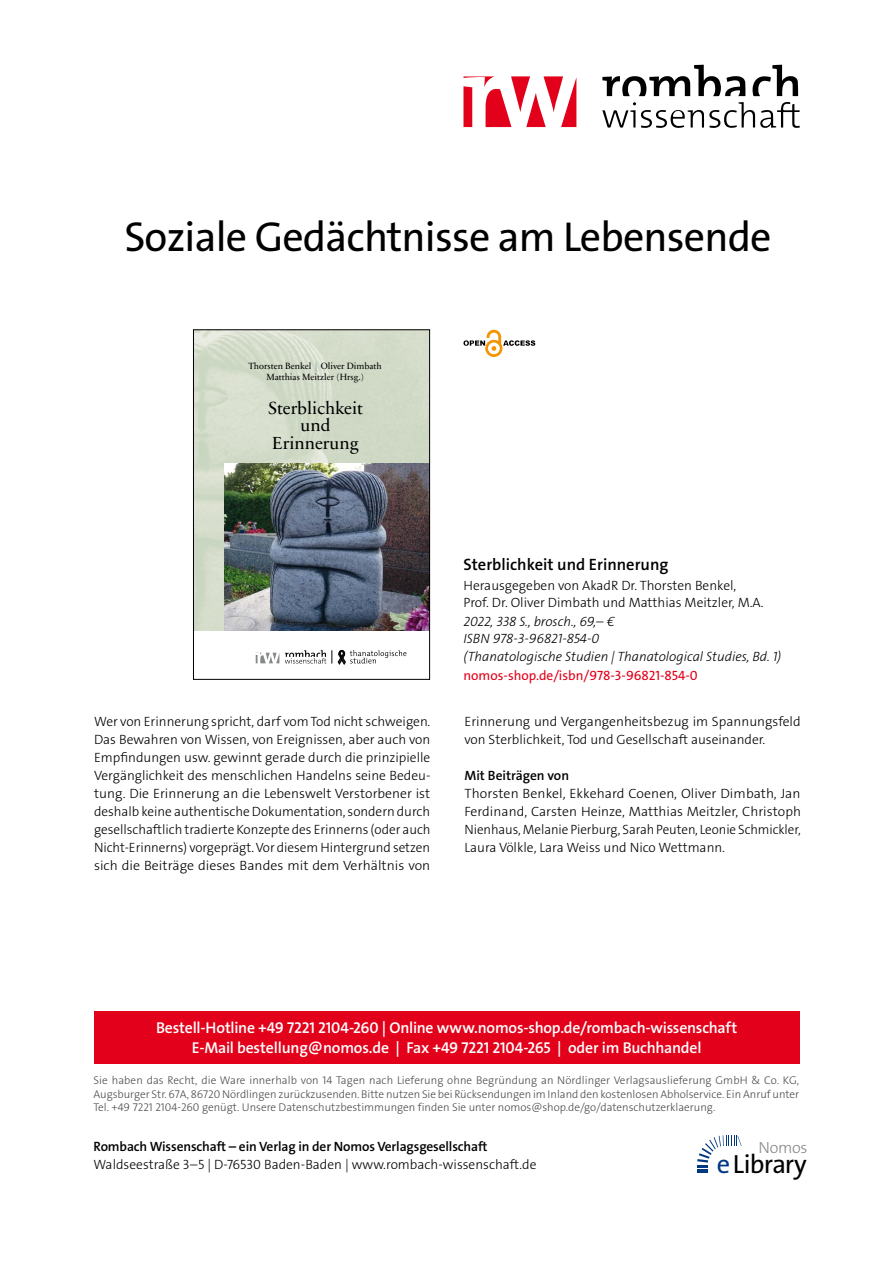
<style>
.page{position:relative;width:893px;height:1263px;background:#fff}
.page>*{position:absolute;margin:0;border:0;box-sizing:border-box;transform-origin:0 0}
.t1{font:42px "The Sans Os F";letter-spacing:-.02em;color:#000}
.t2{font:26.4px "The Sans Os F";letter-spacing:-.03em;color:#000}
.t3{font:17.7px/17.7px "Sabon Next LT Pro";color:#000;text-align:center}
.t4{font:600 16.5px "The Sans Os F";color:#000}
.t5{font:300 16.2px "The Sans Os F";letter-spacing:-.02em;color:#87888a}
.t6{font:600 15.75px/21px "The Sans Os F";letter-spacing:-.01em;color:#fff;text-align:center}
.t7{font:300 13.5px/18px "The Sans Os F";color:#000}
.t8{font:italic 300 13.5px/17.2px "The Sans Os F";color:#000}
.t9{font:600 13.5px "The Sans Os F";letter-spacing:-.01em;color:#000}
.t10{font:13.5px "The Sans Os F";color:#e2001a}
.t11{font:300 11.25px/13.5px "The Sans Os F";color:#4b4b4d;text-align:justify}
.t12{font:9.15px/11.1px "Sabon Next LT Pro";color:#000;text-align:center}
.s1{font-weight:700;color:#6a97a9}
.s2{color:#003882}
</style>
<div class="page">
<div style="left:94px;top:1011px;width:705px;height:52px;background:#e2001a"></div>
<svg style="left:602px;top:65px;width:143px;height:31px"></svg>
<svg style="left:752px;top:65px;width:46px;height:31px"></svg>
<svg style="left:463px;top:76px;width:113px;height:51px"></svg>
<svg style="left:602px;top:102px;width:198px;height:26px"></svg>
<svg style="left:697px;top:1135px;width:45px;height:38px"></svg>
<img style="left:195px;top:332px;width:233px;height:299px">
<img style="left:225px;top:464px;width:203px;height:167px">
<svg style="left:256px;top:653px;width:23px;height:10px"></svg>
<svg style="left:285px;top:650px;width:41px;height:14px"></svg>
<svg style="left:332px;top:650px;width:74px;height:14px"></svg>
<div style="left:193px;top:330px;width:237px;height:350px;border:1px solid #000"></div>
<svg style="left:463px;top:329px;width:72px;height:28px"></svg>
<h1 class="t1" style="left:124px;top:220px;width:649px">Soziale Gedächtnisse am Lebensende</h1>
<p class="t12" style="left:248px;top:360px;width:135px">Thorsten Benkel <span class="s1">|</span> Oliver Dimbath<br>Matthias Meitzler (Hrsg.)</p>
<h3 class="t3" style="left:268px;top:398px;width:96px">Sterblichkeit und<br>Erinnerung</h3>
<p class="t4" style="left:463px;top:554px;width:206px">Sterblichkeit und Erinnerung</p>
<p class="t7" style="left:463px;top:576px;width:302px;line-height:17.2px">Herausgegeben von AkadR Dr. Thorsten Benkel,<br>Prof. Dr. Oliver Dimbath und Matthias Meitzler, M.A.</p>
<p class="t8" style="left:463px;top:613px;width:319px">2022, 338 S., brosch., 69,– €<br>ISBN 978-3-96821-854-0<br>(Thanatologische Studien | Thanatological Studies, Bd. 1)</p>
<p class="t10" style="left:463px;top:670px;width:236px">nomos-shop.de/isbn/978-3-96821-854-0</p>
<p class="t7" style="left:94px;top:713px;width:338px;text-align:justify">Wer von Erinnerung spricht, darf vom Tod nicht schweigen.<br>Das Bewahren von Wissen, von Ereignissen, aber auch von Empfindungen usw. gewinnt gerade durch die prinzipielle Vergänglichkeit des menschlichen Handelns seine Bedeu&shy;tung. Die Erinnerung an die Lebenswelt Verstorbener ist deshalb keine authentische Dokumentation, sondern durch gesellschaftlich tradierte Konzepte des Erinnerns (oder auch Nicht-Erinnerns) vorgeprägt. Vor diesem Hintergrund setzen sich die Beiträge dieses Bandes mit dem Verhältnis von</p>
<p class="t7" style="left:464px;top:713px;width:338px">Erinnerung und Vergangenheitsbezug im Spannungsfeld von Sterblichkeit, Tod und Gesellschaft auseinander.</p>
<p class="t9" style="left:464px;top:767px;width:106px">Mit Beiträgen von</p>
<p class="t7" style="left:464px;top:785px;width:338px;text-align:justify">Thorsten Benkel, Ekkehard Coenen, Oliver Dimbath, Jan Ferdinand, Carsten Heinze, Matthias Meitzler, Christoph Nienhaus, Melanie Pierburg, Sarah Peuten, Leonie Schmickler, Laura Völkle, Lara Weiss und Nico Wettmann.</p>
<p class="t6" style="left:156px;top:1017px;width:583px">Bestell-Hotline +49 7221 2104-260 | Online www.nomos-shop.de/rombach-wissenschaft<br>E-Mail bestellung@nomos.de | Fax +49 7221 2104-265 | oder im Buchhandel</p>
<p class="t11" style="left:94px;top:1074px;width:707px">Sie haben das Recht, die Ware innerhalb von 14 Tagen nach Lieferung ohne Begründung an Nördlinger Verlagsauslieferung GmbH &amp; Co. KG, Augsburger Str. 67A, 86720 Nördlingen zurückzusenden. Bitte nutzen Sie bei Rücksendungen im Inland den kostenlosen Abholservice. Ein Anruf unter Tel. +49 7221 2104-260 genügt. Unsere Datenschutzbestimmungen finden Sie unter nomos@shop.de/go/datenschutzerklaerung.</p>
<p class="t9" style="left:94px;top:1138px;width:395px">Rombach Wissenschaft – ein Verlag in der Nomos Verlagsgesellschaft</p>
<p class="t7" style="left:94px;top:1156px;width:444px">Waldseestraße 3–5 | D-76530 Baden-Baden | www.rombach-wissenschaft.de</p>
<h2 class="t2" style="left:717px;top:1153px;width:91px"><span class="s2">e</span>Library</h2>
<p class="t5" style="left:758px;top:1137px;width:51px">Nomos</p>
</div>
